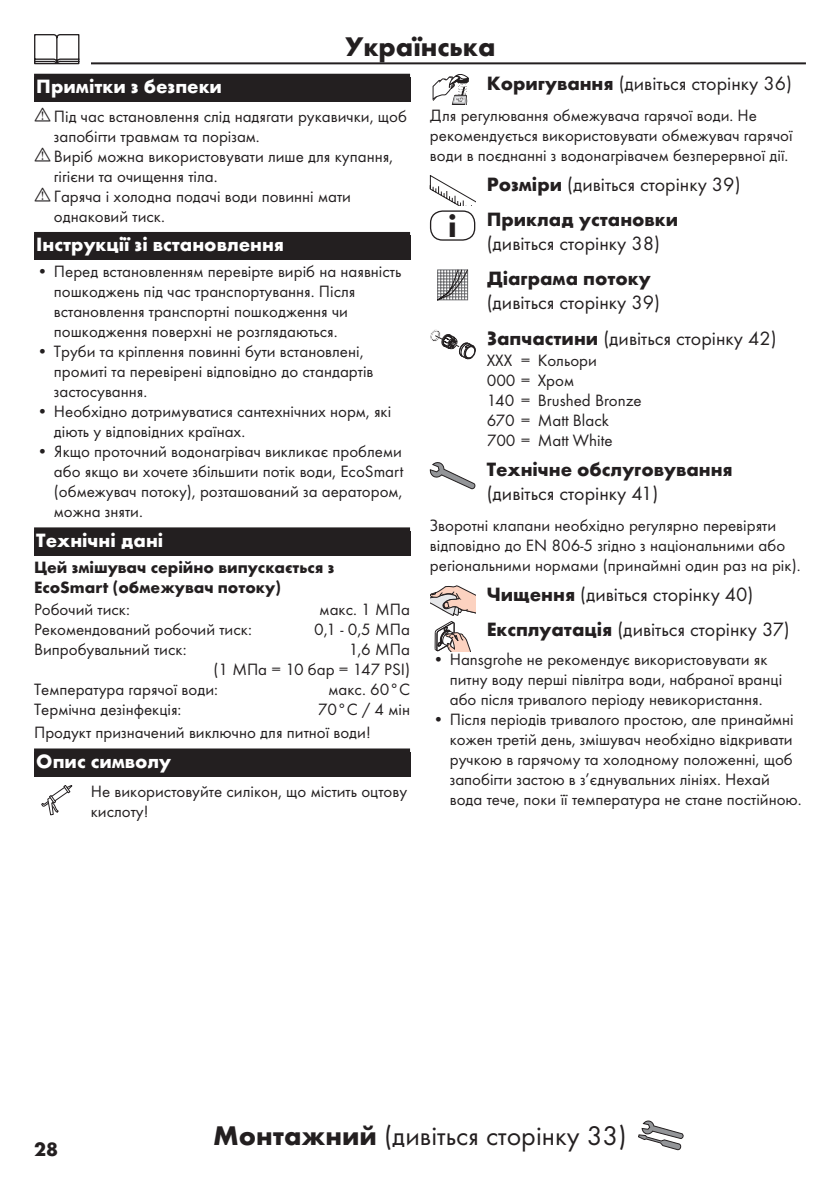
<style>
.page{position:relative;width:840px;height:1191px;background:#fff}
.page>*{position:absolute;margin:0;border:0;box-sizing:border-box;transform-origin:0 0}
.t1{font:700 32px "Futura TOT";color:#231f20}
.Montage_mit_Symbol_U{font:28px "Futura TOT Boo";color:#231f20}
.Sprache_Rahmenwechse{font:700 28px "Futura TOT";color:#231f20}
.Ueberschrift_Grafik{font:20px/24px "Futura TOT Boo";color:#231f20}
.Ueberschrift_UA{font:700 20px "Futura TOT";color:#fff}
.Ueberschrift_Grafik-2{font:700 20px/24px "Futura TOT";color:#231f20}
.Ueberschrift_o_Absat{font:20px "Futura TOT Boo";color:#231f20}
.Ueberschrift___UA{font:700 20px "Futura TOT";color:#fff}
.Normaltext_nach_Graf{font:17px/20px "Futura TOT Boo";color:#231f20}
.Techn__Daten_UA{font:17px "Futura TOT Boo";color:#231f20}
.Farbe_UA{font:17px/20px "Futura TOT Boo";color:#231f20}
.Hinweis_UA{font:700 17px/20px "Futura TOT";color:#231f20}
.Normaltext_Grafik_UA{font:17px/20px "Futura TOT Boo";color:#231f20}
.Normaltext_UA{font:17px "Futura TOT Boo";color:#231f20}
.s1{font-family:"Futura TOT";font-weight:700}
.s2{font-family:"Futura TOT Boo";font-weight:400}
</style>
<div class="page">
<hr style="left:34px;top:62px;width:771px;height:2px;background:#231f20">
<div style="left:23px;top:34px;width:68px;height:34px;background:#fff"></div>
<svg style="left:34px;top:34px;width:45px;height:30px"></svg>
<svg style="left:638px;top:1120px;width:45px;height:30px"></svg>
<div style="left:34px;top:74px;width:376px;height:28px;background:#231f20"></div>
<div style="left:34px;top:232px;width:376px;height:28px;background:#231f20"></div>
<div style="left:34px;top:527px;width:376px;height:28px;background:#231f20"></div>
<div style="left:34px;top:748px;width:376px;height:28px;background:#231f20"></div>
<svg style="left:41px;top:785px;width:32px;height:30px"></svg>
<svg style="left:432px;top:74px;width:36px;height:31px"></svg>
<svg style="left:429px;top:175px;width:46px;height:30px"></svg>
<div style="left:429px;top:210px;width:46px;height:31px;border:1px solid #231f20;border-radius:12px"></div>
<svg style="left:437px;top:270px;width:31px;height:30px"></svg>
<svg style="left:430px;top:329px;width:45px;height:30px"></svg>
<svg style="left:429px;top:462px;width:46px;height:27px"></svg>
<svg style="left:430px;top:585px;width:45px;height:66px"></svg>
<p class="Sprache_Rahmenwechse" style="left:344px;top:29px;width:152px">Українська</p>
<p class="Ueberschrift___UA" style="left:36px;top:74px;width:187px">Примітки з безпеки</p>
<p class="Normaltext_nach_Graf" style="left:54px;top:106px;width:354px">Під час встановлення слід надягати рукавички, щоб запобігти травмам та порізам.</p>
<p class="Normaltext_nach_Graf" style="left:54px;top:146px;width:340px">Виріб можна використовувати лише для купання, гігієни та очищення тіла.</p>
<p class="Normaltext_nach_Graf" style="left:54px;top:186px;width:298px">Гаряча і холодна подачі води повинні мати однаковий тиск.</p>
<p class="Ueberschrift_UA" style="left:36px;top:232px;width:249px">Інструкції зі встановлення</p>
<p class="Normaltext_nach_Graf" style="left:54px;top:261px;width:349px;text-indent:-17px">• Перед встановленням перевірте виріб на наявність пошкоджень під час транспортування. Після встановлення транспортні пошкодження чи пошкодження поверхні не розглядаються.</p>
<p class="Normaltext_nach_Graf" style="left:54px;top:341px;width:321px;text-indent:-17px">• Труби та кріплення повинні бути встановлені, промиті та перевірені відповідно до стандартів застосування.</p>
<p class="Normaltext_nach_Graf" style="left:54px;top:401px;width:339px;text-indent:-17px">• Необхідно дотримуватися сантехнічних норм, які діють у відповідних країнах.</p>
<p class="Normaltext_nach_Graf" style="left:54px;top:441px;width:351px;text-align:justify;text-indent:-17px">• Якщо проточний водонагрівач викликає проблеми або якщо ви хочете збільшити потік води, EcoSmart (обмежувач потоку), розташований за аератором, можна зняти.</p>
<p class="Ueberschrift_UA" style="left:36px;top:528px;width:128px">Технічні дані</p>
<p class="Hinweis_UA" style="left:34px;top:556px;width:301px">Цей змішувач серійно випускається з<br>EcoSmart (обмежувач потоку)</p>
<p class="Techn__Daten_UA" style="left:34px;top:599px;width:97px">Робочий тиск:</p>
<p class="Techn__Daten_UA" style="left:319px;top:599px;width:92px">макс. 1 МПа</p>
<p class="Techn__Daten_UA" style="left:34px;top:619px;width:219px">Рекомендований робочий тиск:</p>
<p class="Techn__Daten_UA" style="left:314px;top:619px;width:97px">0,1 - 0,5 МПа</p>
<p class="Techn__Daten_UA" style="left:34px;top:639px;width:154px">Випробувальний тиск:</p>
<p class="Techn__Daten_UA" style="left:348px;top:639px;width:63px">1,6 МПа</p>
<p class="Techn__Daten_UA" style="left:213px;top:659px;width:198px">(1 МПа = 10 бар = 147 PSI)</p>
<p class="Techn__Daten_UA" style="left:34px;top:679px;width:185px">Температура гарячої води:</p>
<p class="Techn__Daten_UA" style="left:328px;top:679px;width:83px">макс. 60°C</p>
<p class="Techn__Daten_UA" style="left:34px;top:699px;width:149px">Термічна дезінфекція:</p>
<p class="Techn__Daten_UA" style="left:317px;top:699px;width:94px">70°C / 4 мін</p>
<p class="Normaltext_UA" style="left:34px;top:722px;width:338px">Продукт призначений виключно для питної води!</p>
<p class="Ueberschrift_UA" style="left:36px;top:749px;width:136px">Опис символу</p>
<p class="Normaltext_Grafik_UA" style="left:91px;top:780px;width:317px">Не використовуйте силікон, що містить оцтову кислоту!</p>
<p class="Ueberschrift_Grafik" style="left:486px;top:71px;width:306px"><span class="s1">Коригування</span> (дивіться сторінку 36)</p>
<p class="Normaltext_nach_Graf" style="left:429px;top:105px;width:364px">Для регулювання обмежувача гарячої води. Не рекомендується використовувати обмежувач гарячої води в поєднанні з водонагрівачем безперервної дії.</p>
<p class="Ueberschrift_Grafik" style="left:486px;top:172px;width:255px"><span class="s1">Розміри</span> (дивіться сторінку 39)</p>
<p class="Ueberschrift_Grafik" style="left:486px;top:207px;width:193px"><span class="s1">Приклад установки </span>(дивіться сторінку 38)</p>
<p class="Ueberschrift_Grafik" style="left:486px;top:266px;width:175px"><span class="s1">Діаграма потоку </span>(дивіться сторінку 39)</p>
<p class="Ueberschrift_o_Absat" style="left:486px;top:326px;width:291px"><span class="s1">Запчастини</span> (дивіться сторінку 42)</p>
<p class="Farbe_UA" style="left:486px;top:350px;width:156px">XXX = Кольори<br>000 = Хром<br>140 = Brushed Bronze<br>670 = Matt Black<br>700 = Matt White</p>
<p class="Ueberschrift_Grafik-2" style="left:486px;top:457px;width:247px">Технічне обслуговування <span class="s2">(дивіться сторінку 41)</span></p>
<p class="Normaltext_nach_Graf" style="left:429px;top:515px;width:372px">Зворотні клапани необхідно регулярно перевіряти відповідно до EN 806-5 згідно з національними або регіональними нормами (принаймні один раз на рік).</p>
<p class="Ueberschrift_Grafik" style="left:486px;top:582px;width:268px"><span class="s1">Чищення</span> (дивіться сторінку 40)</p>
<p class="Ueberschrift_Grafik" style="left:486px;top:617px;width:304px"><span class="s1">Експлуатація</span> (дивіться сторінку 37)</p>
<p class="Normaltext_nach_Graf" style="left:449px;top:649px;width:334px;text-indent:-17px">• Hansgrohe не рекомендує використовувати як питну воду перші півлітра води, набраної вранці або після тривалого періоду невикористання.</p>
<p class="Normaltext_nach_Graf" style="left:449px;top:709px;width:353px;text-indent:-17px">• Після періодів тривалого простою, але принаймні кожен третій день, змішувач необхідно відкривати ручкою в гарячому та холодному положенні, щоб запобігти застою в з’єднувальних лініях. Нехай вода тече, поки її температура не стане постійною.</p>
<p class="t1" style="left:448px;top:207px;width:10px">i</p>
<p class="Ueberschrift_Grafik-2" style="left:34px;top:1136px;width:25px">28</p>
<p class="Montage_mit_Symbol_U" style="left:213px;top:1119px;width:415px"><span class="s1">Монтажний</span> (дивіться сторінку 33)</p>
</div>
